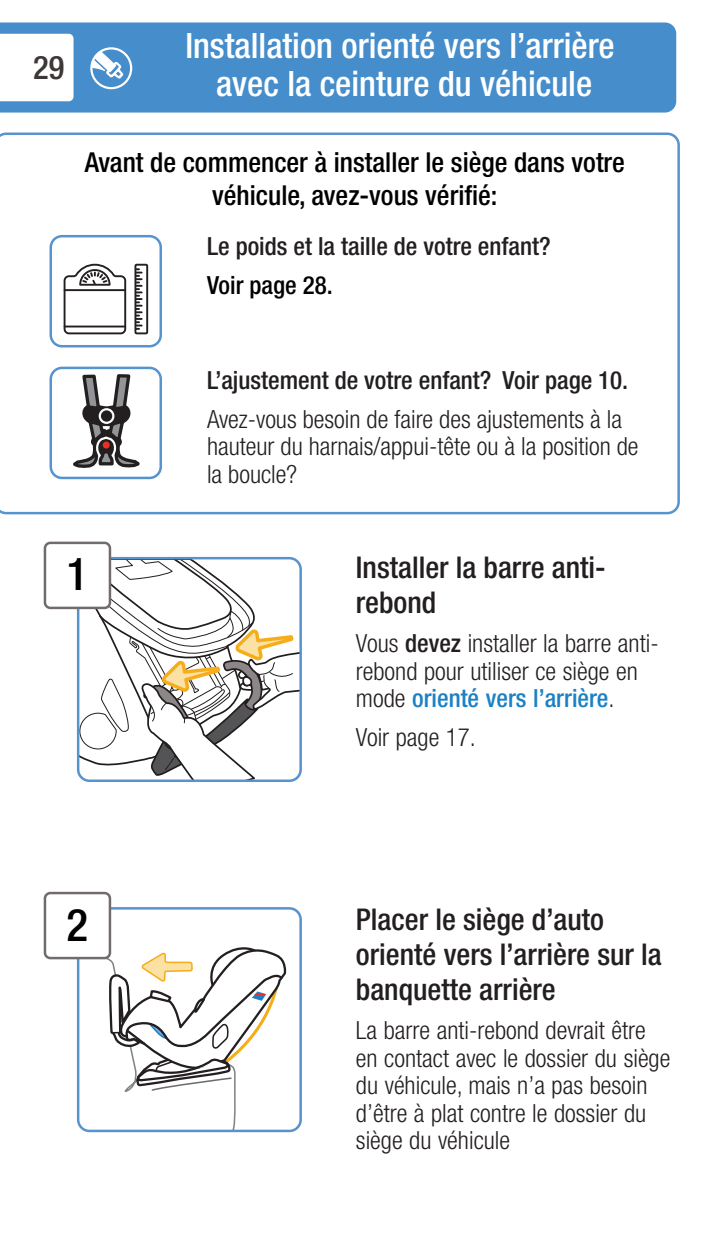
<style>
.page{position:relative;width:720px;height:1238px;background:#fff}
.page>*{position:absolute;margin:0;border:0;box-sizing:border-box;transform-origin:0 0}
.t1{font:500 condensed 45px "Helvetica Neue LT Std";color:#000}
.t2{font:500 condensed 35px/38.8px "Helvetica Neue LT Std";color:#fff;text-align:center}
.t3{font:500 condensed 32.5px "Helvetica Neue LT Std";color:#3d3837}
.t4{font:500 condensed 30px/35px "Helvetica Neue LT Std";color:#231f20}
.t5{font:500 condensed 27.5px/32.5px "Helvetica Neue LT Std";color:#000;text-align:center}
.t6{font:300 condensed 25px/27.5px "Helvetica Neue LT Std";color:#231f20}
.t7{font:500 condensed 25px "Helvetica Neue LT Std";color:#231f20}
.t8{font:500 condensed 25px "Helvetica Neue LT Std";color:#000}
.s1{font-weight:500}
.s2{font-weight:500;color:#1b81c4}
</style>
<div class="page">
<div style="left:0;top:22px;width:676px;height:90px;background:#458dcb"></div>
<svg style="left:0;top:34px;width:74px;height:67px"></svg>
<svg style="left:0;top:132px;width:680px;height:382px"></svg>
<div style="left:51px;top:236px;width:110px;height:110px;background:#fff;border-radius:11px"></div>
<svg style="left:63px;top:263px;width:64px;height:72px"></svg>
<hr style="left:65px;top:289px;width:60px;height:2px;background:#231f20">
<hr style="left:65px;top:325px;width:60px;height:2px;background:#231f20">
<div style="left:134px;top:264px;width:14px;height:70px;border:2px solid #231f20"></div>
<svg style="left:136px;top:268px;width:6px;height:62px"></svg>
<div style="left:50px;top:235px;width:112px;height:112px;border:2px solid #5793ce;border-radius:11px"></div>
<div style="left:51px;top:368px;width:110px;height:110px;background:#fff;border-radius:11px"></div>
<svg style="left:73px;top:374px;width:67px;height:94px"></svg>
<div style="left:50px;top:367px;width:112px;height:112px;border:2px solid #5793ce;border-radius:11px"></div>
<svg style="left:78px;top:940px;width:209px;height:189px"></svg>
<div style="left:77px;top:907px;width:225px;height:225px;border:2px solid #5793ce;border-radius:11px"></div>
<div style="left:45px;top:893px;width:65px;height:65px;background:#fff;border-radius:5px"></div>
<div style="left:44px;top:891px;width:67px;height:68px;border:2px solid #716c6b;border-radius:5px"></div>
<svg style="left:91px;top:51px;width:32px;height:30px"></svg>
<div style="left:90px;top:47px;width:42px;height:42px;border:2px solid #fff;border-radius:50%"></div>
<svg style="left:80px;top:560px;width:219px;height:219px"></svg>
<div style="left:77px;top:557px;width:225px;height:225px;border:2px solid #5793ce;border-radius:11px"></div>
<div style="left:45px;top:543px;width:65px;height:65px;background:#fff;border-radius:5px"></div>
<div style="left:44px;top:541px;width:67px;height:68px;border:2px solid #716c6b;border-radius:5px"></div>
<h3 class="t3" style="left:33px;top:48px;width:33px">29</h3>
<h2 class="t2" style="left:185px;top:25px;width:431px">Installation orienté vers l’arrière avec la ceinture du véhicule</h2>
<p class="t5" style="left:85px;top:146px;width:542px">Avant de commencer à installer le siège dans votre véhicule, avez-vous vérifié:</p>
<p class="t7" style="left:207px;top:231px;width:345px">Le poids et la taille de votre enfant?</p>
<p class="t8" style="left:207px;top:270px;width:127px">Voir page 28.</p>
<p class="t7" style="left:207px;top:365px;width:423px">L’ajustement de votre enfant? Voir page 10.</p>
<p class="t6" style="left:207px;top:405px;width:433px">Avez-vous besoin de faire des ajustements à la hauteur du harnais/appui-tête ou à la position de la boucle?</p>
<h1 class="t1" style="left:67px;top:547px;width:23px">1</h1>
<p class="t4" style="left:356px;top:550px;width:251px">Installer la barre anti&shy;rebond</p>
<p class="t6" style="left:356px;top:629px;width:304px">Vous <span class="s1">devez</span> installer la barre anti&shy;rebond pour utiliser ce siège en mode <span class="s2">orienté vers l’arrière</span>.</p>
<p class="t6" style="left:356px;top:723px;width:121px">Voir page 17.</p>
<h1 class="t1" style="left:67px;top:897px;width:23px">2</h1>
<p class="t4" style="left:356px;top:902px;width:307px">Placer le siège d’auto orienté vers l’arrière sur la banquette arrière</p>
<p class="t6" style="left:356px;top:1016px;width:316px">La barre anti-rebond devrait être en contact avec le dossier du siège du véhicule, mais n’a pas besoin d’être à plat contre le dossier du siège du véhicule</p>
</div>
